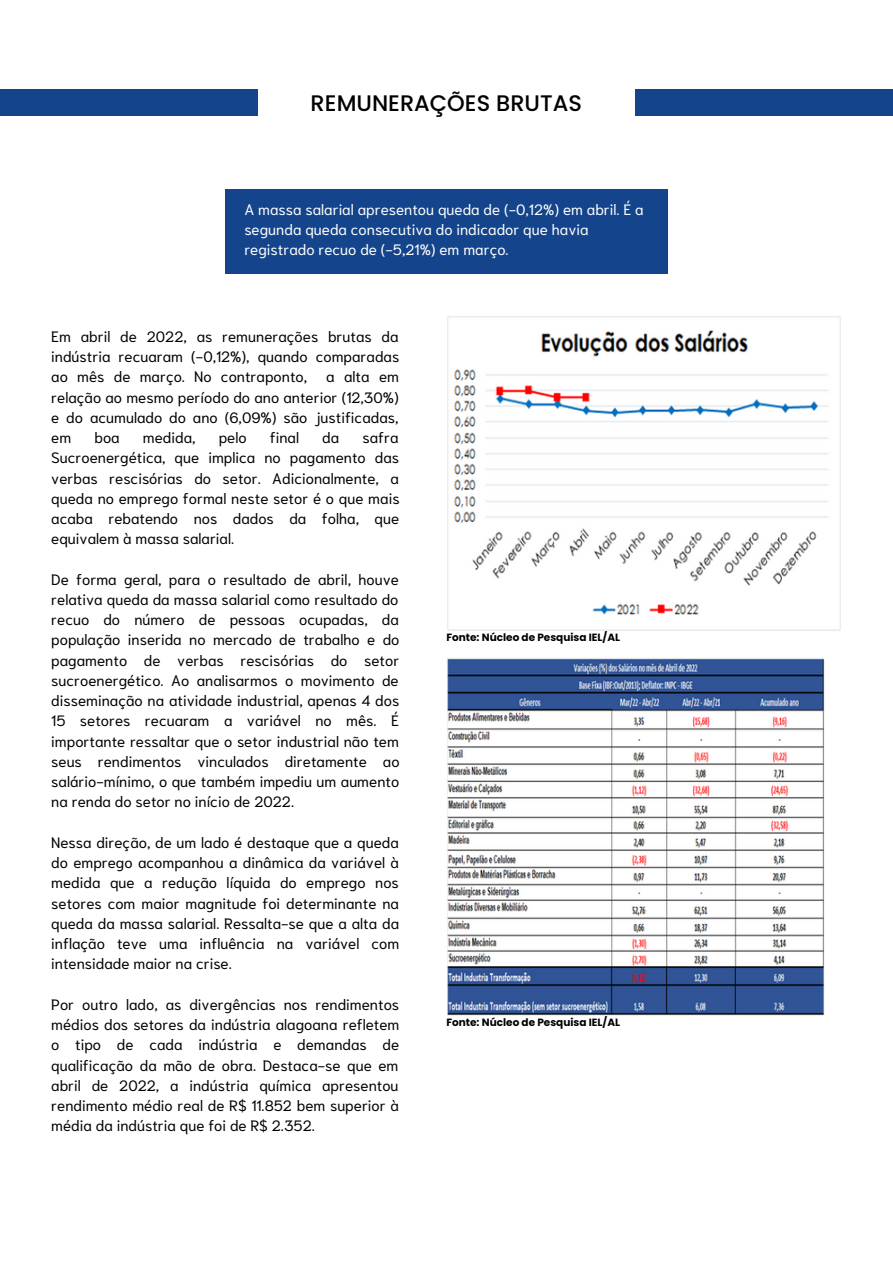
<style>
.page{position:relative;width:893px;height:1264px;background:#fff}
.page>*{position:absolute;margin:0;border:0;box-sizing:border-box;transform-origin:0 0}
.t1{font:500 22.5px "Poppins";color:#000}
.t2{font:15px/20.2px "Niramit";color:#000;text-align:justify}
.t3{font:15px/20.2px "Niramit";color:#fff}
.t4{font:700 10.5px "Poppins";color:#000}
</style>
<div class="page">
<div style="left:225px;top:189px;width:442px;height:85px;background:#14448b"></div>
<div style="left:0;top:89px;width:257px;height:27px;background:#14448b"></div>
<div style="left:635px;top:89px;width:257px;height:27px;background:#14448b"></div>
<img style="left:447px;top:316px;width:394px;height:315px">
<img style="left:447px;top:658px;width:377px;height:357px">
<h1 class="t1" style="left:310px;top:87px;width:273px">REMUNERAÇÕES BRUTAS</h1>
<p class="t3" style="left:244px;top:197px;width:401px">A massa salarial apresentou queda de (-0,12%) em abril. É a segunda queda consecutiva do indicador que havia registrado recuo de (-5,21%) em março.</p>
<p class="t2" style="left:51px;top:325px;width:349px">Em abril de 2022, as remunerações brutas da indústria recuaram (-0,12%), quando comparadas ao mês de março. No contraponto,</p>
<p class="t2" style="left:51px;top:365px;width:349px;text-indent:275px">a alta em relação ao mesmo período do ano anterior (12,30%) e do acumulado do ano (6,09%) são justificadas, em</p>
<p class="t2" style="left:51px;top:426px;width:350px;text-indent:311px">safra Sucroenergética, que implica no pagamento das verbas rescisórias do setor. Adicionalmente, a queda no emprego formal neste setor é o que mais acaba rebatendo nos dados da folha, que equivalem à massa salarial.</p>
<p class="t2" style="left:51px;top:568px;width:350px">De forma geral, para o resultado de abril, houve relativa queda da massa salarial como resultado do recuo do número de pessoas ocupadas, da população inserida no mercado de trabalho e do pagamento de verbas rescisórias do setor sucroenergético. Ao analisarmos o movimento de disseminação na atividade industrial, apenas 4 dos 15 setores recuaram a variável no mês. É importante ressaltar que o setor industrial não tem seus rendimentos vinculados diretamente ao salário-mínimo, o que também impediu um aumento na renda do setor no início de 2022.</p>
<p class="t2" style="left:51px;top:831px;width:349px">Nessa direção, de um lado é destaque que a queda do emprego acompanhou a dinâmica da variável à medida que a redução líquida do emprego nos setores com maior magnitude foi determinante na queda da massa salarial. Ressalta-se que a alta da inflação teve uma influência na variável com intensidade maior na crise.</p>
<p class="t2" style="left:51px;top:992px;width:350px">Por outro lado, as divergências nos rendimentos médios dos setores da indústria alagoana refletem o tipo de cada indústria e demandas de qualificação da mão de obra. Destaca-se que em abril de 2022, a indústria química apresentou rendimento médio real de R$ 11.852 bem superior à média da indústria que foi de R$ 2.352.</p>
<p class="t2" style="left:94px;top:426px;width:27px">boa</p>
<p class="t2" style="left:143px;top:426px;width:54px">medida,</p>
<p class="t2" style="left:219px;top:426px;width:29px">pelo</p>
<p class="t2" style="left:270px;top:426px;width:31px">final</p>
<p class="t2" style="left:322px;top:426px;width:19px">da</p>
<p class="t4" style="left:446px;top:629px;width:175px">Fonte: Núcleo de Pesquisa IEL/AL</p>
<p class="t4" style="left:446px;top:1014px;width:175px">Fonte: Núcleo de Pesquisa IEL/AL</p>
</div>
